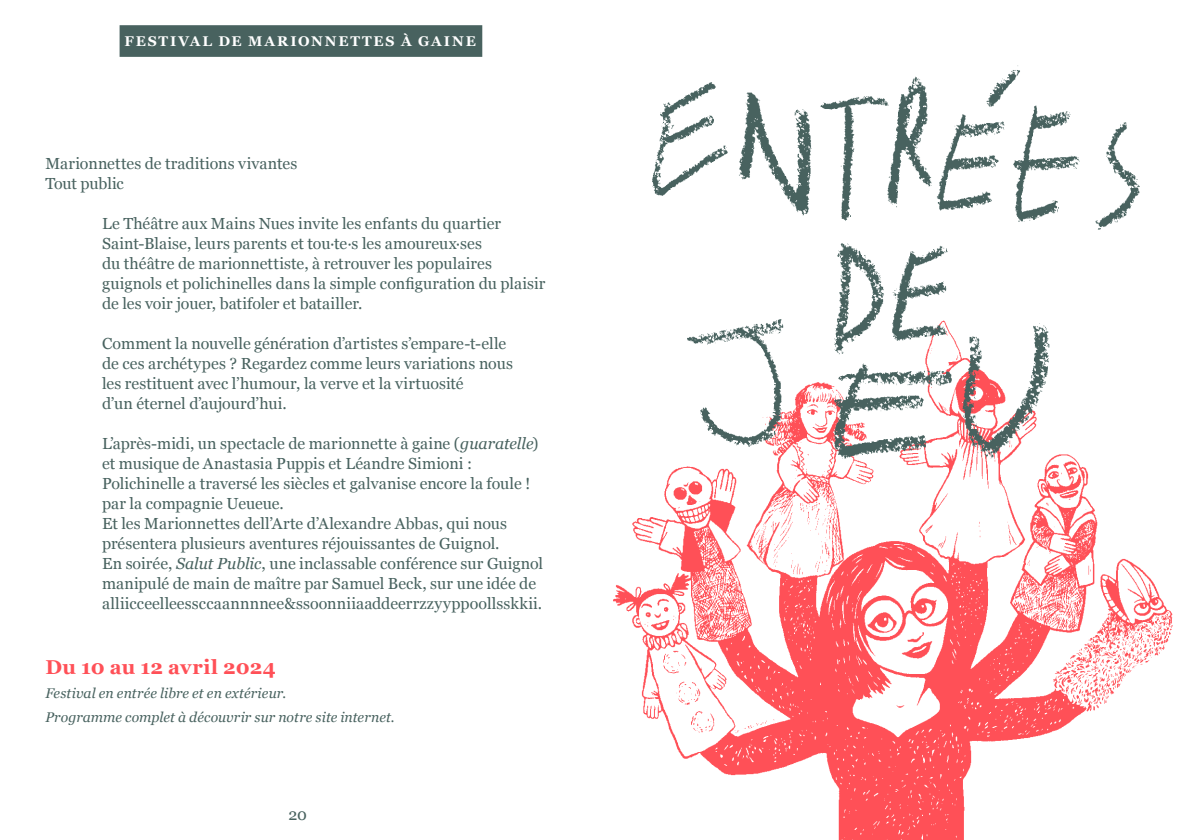
<style>
.page{position:relative;width:1191px;height:840px;background:#fff}
.page>*{position:absolute;margin:0;border:0;box-sizing:border-box;transform-origin:0 0}
.t1{font:700 20px "Georgia";letter-spacing:.005em;color:#ff5057}
.t2{font:16px/20px "Georgia";letter-spacing:.005em;color:#48625f}
.t3{font:italic 14px/24px "Georgia";letter-spacing:.005em;color:#48625f}
.t4{font:700 14px "Georgia";letter-spacing:.135em;color:#fff}
.s1{font-style:italic}
</style>
<div class="page">
<div style="left:120px;top:25px;width:362px;height:32px;background:#48625f"></div>
<img style="left:613px;top:467px;width:560px;height:372px">
<img style="left:652px;top:65px;width:488px;height:402px">
<p class="t4" style="left:125px;top:31px;width:353px">FESTIVAL DE MARIONNETTES À GAINE</p>
<p class="t2" style="left:45px;top:153px;width:253px">Marionnettes de traditions vivantes<br>Tout public</p>
<p class="t2" style="left:102px;top:213px;width:445px">Le Théâtre aux Mains Nues invite les enfants du quartier Saint-Blaise, leurs parents et tou·te·s les amoureux·ses<br>du théâtre de marionnettiste, à retrouver les populaires guignols et polichinelles dans la simple configuration du plaisir de les voir jouer, batifoler et batailler.</p>
<p class="t2" style="left:102px;top:333px;width:412px">Comment la nouvelle génération d’artistes s’empare-t-elle de ces archétypes ? Regardez comme leurs variations nous les restituent avec l’humour, la verve et la virtuosité<br>d’un éternel d’aujourd’hui.</p>
<p class="t2" style="left:102px;top:433px;width:442px">L’après-midi, un spectacle de marionnette à gaine (<span class="s1">guaratelle</span>) et musique de Anastasia Puppis et Léandre Simioni :<br>Polichinelle a traversé les siècles et galvanise encore la foule ! par la compagnie Ueueue.<br>Et les Marionnettes dell’Arte d’Alexandre Abbas, qui nous présentera plusieurs aventures réjouissantes de Guignol.<br>En soirée, <span class="s1">Salut Public</span>, une inclassable conférence sur Guignol manipulé de main de maître par Samuel Beck, sur une idée de alliicceelleessccaannnnee&amp;ssoonniiaaddeerrzzyyppoollsskkii.</p>
<p class="t1" style="left:45px;top:651px;width:232px">Du 10 au 12 avril 2024</p>
<p class="t3" style="left:45px;top:679px;width:351px">Festival en entrée libre et en extérieur.<br>Programme complet à découvrir sur notre site internet.</p>
<p class="t2" style="left:288px;top:803px;width:20px">20</p>
</div>
